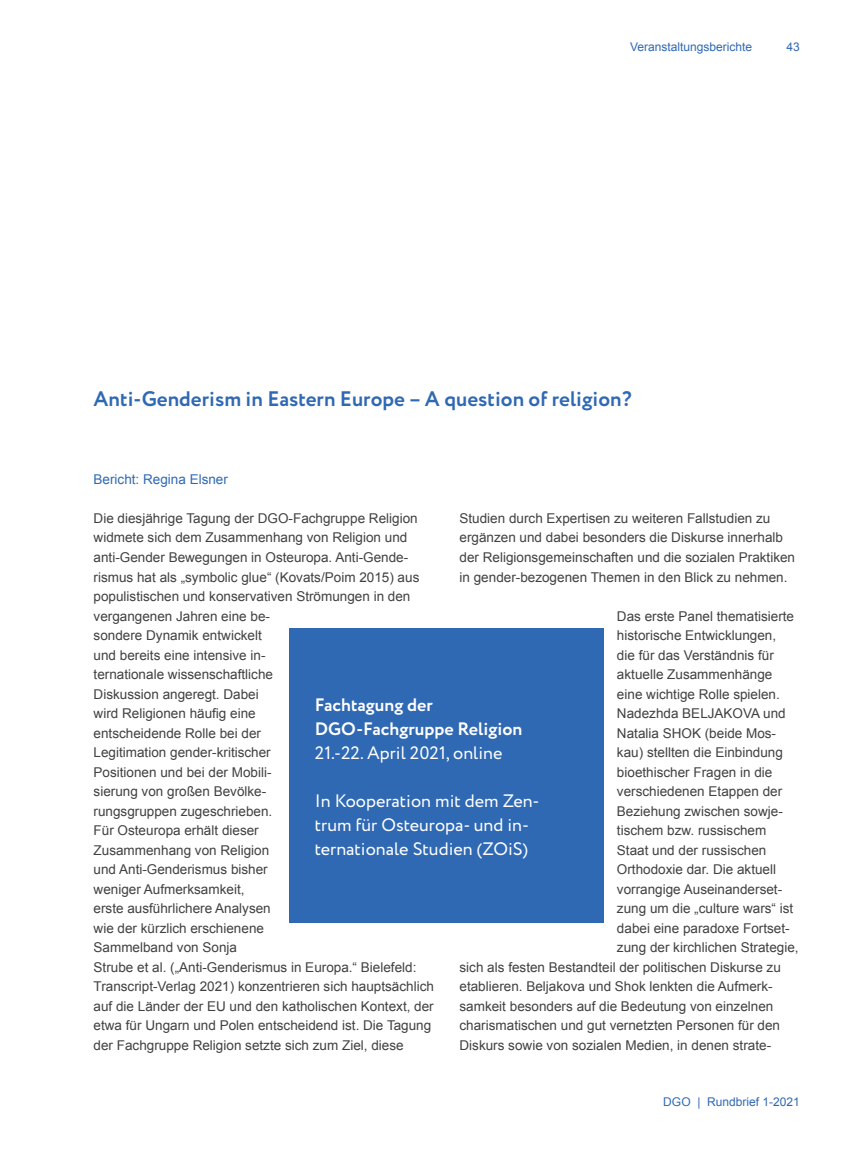
<style>
.page{position:relative;width:851px;height:1149px;background:#fff}
.page>*{position:absolute;margin:0;border:0;box-sizing:border-box;transform-origin:0 0}
.t1{font:700 21px "Circe";color:#3069b3}
.t2{font:18px/24px "Circe";color:#fff}
.t3{font:700 18px/24px "Circe";color:#fff}
.t4{font:13.5px/19.5px "Arial";color:#414042}
.t5{font:13.5px "Arial";color:#3069b3}
.t6{font:12px "Arial";color:#3069b3}
</style>
<div class="page">
<div style="left:289px;top:628px;width:315px;height:294px;background:#3069b3"></div>
<p class="t6" style="left:630px;top:39px;width:124px">Veranstaltungsberichte</p>
<p class="t6" style="left:786px;top:39px;width:15px">43</p>
<h1 class="t1" style="left:94px;top:384px;width:539px">Anti-Genderism in Eastern Europe – A question of religion?</h1>
<p class="t5" style="left:94px;top:470px;width:136px">Bericht: Regina Elsner</p>
<p class="t4" style="left:94px;top:508px;width:342px">Die diesjährige Tagung der DGO-Fachgruppe Religion widmete sich dem Zusammenhang von Religion und anti-Gender Bewegungen in Osteuropa. Anti-Gende&shy;rismus hat als „symbolic glue“ (Kovats/Poim 2015) aus populistischen und konservativen Strömungen in den vergangenen Jahren eine be-<br>sondere Dynamik entwickelt<br>und bereits eine intensive in-<br>ternationale wissenschaftliche<br>Diskussion angeregt. Dabei<br>wird Religionen häufig eine<br>entscheidende Rolle bei der<br>Legitimation gender-kritischer<br>Positionen und bei der Mobili-<br>sierung von großen Bevölke-<br>rungsgruppen zugeschrieben.<br>Für Osteuropa erhält dieser<br>Zusammenhang von Religion<br>und Anti-Genderismus bisher<br>weniger Aufmerksamkeit,<br>erste ausführlichere Analysen<br>wie der kürzlich erschienene<br>Sammelband von Sonja<br>Strube et al. („Anti-Genderismus in Europa.“ Bielefeld:<br>Transcript-Verlag 2021) konzentrieren sich hauptsächlich auf die Länder der EU und den katholischen Kontext, der etwa für Ungarn und Polen entscheidend ist. Die Tagung der Fachgruppe Religion setzte sich zum Ziel, diese</p>
<p class="t4" style="left:459px;top:508px;width:337px">Studien durch Expertisen zu weiteren Fallstudien zu ergänzen und dabei besonders die Diskurse innerhalb der Religionsgemeinschaften und die sozialen Praktiken in gender-bezogenen Themen in den Blick zu nehmen.</p>
<p class="t4" style="left:617px;top:606px;width:179px">Das erste Panel thematisierte</p>
<p class="t4" style="left:617px;top:625px;width:161px">historische Entwicklungen,</p>
<p class="t4" style="left:617px;top:645px;width:158px">die für das Verständnis für</p>
<p class="t4" style="left:617px;top:664px;width:157px">aktuelle Zusammenhänge</p>
<p class="t4" style="left:617px;top:684px;width:164px">eine wichtige Rolle spielen.</p>
<p class="t4" style="left:617px;top:703px;width:170px">Nadezhda BELJAKOVA und</p>
<p class="t4" style="left:617px;top:723px;width:161px">Natalia SHOK (beide Mos-</p>
<p class="t4" style="left:617px;top:742px;width:167px">kau) stellten die Einbindung</p>
<p class="t4" style="left:617px;top:762px;width:157px">bioethischer Fragen in die</p>
<p class="t4" style="left:617px;top:781px;width:167px">verschiedenen Etappen der</p>
<p class="t4" style="left:617px;top:801px;width:167px">Beziehung zwischen sowje-</p>
<p class="t4" style="left:617px;top:820px;width:151px">tischem bzw. russischem</p>
<p class="t4" style="left:617px;top:840px;width:151px">Staat und der russischen</p>
<p class="t4" style="left:617px;top:859px;width:161px">Orthodoxie dar. Die aktuell</p>
<p class="t4" style="left:617px;top:879px;width:167px">vorrangige Auseinanderset-</p>
<p class="t4" style="left:617px;top:898px;width:178px">zung um die „culture wars“ ist</p>
<p class="t4" style="left:617px;top:918px;width:174px">dabei eine paradoxe Fortset-</p>
<p class="t4" style="left:617px;top:937px;width:183px">zung der kirchlichen Strategie,</p>
<p class="t4" style="left:459px;top:957px;width:323px">sich als festen Bestandteil der politischen Diskurse zu</p>
<p class="t4" style="left:459px;top:976px;width:314px">etablieren. Beljakova und Shok lenkten die Aufmerk-</p>
<p class="t4" style="left:459px;top:996px;width:315px">samkeit besonders auf die Bedeutung von einzelnen</p>
<p class="t4" style="left:459px;top:1015px;width:322px">charismatischen und gut vernetzten Personen für den</p>
<p class="t4" style="left:459px;top:1035px;width:313px">Diskurs sowie von sozialen Medien, in denen strate-</p>
<h2 class="t3" style="left:315px;top:693px;width:209px">Fachtagung der<br>DGO-Fachgruppe Religion</h2>
<h2 class="t2" style="left:315px;top:740px;width:189px">21.-22. April 2021, online</h2>
<h2 class="t2" style="left:315px;top:788px;width:226px">In Kooperation mit dem Zen&shy;trum für Osteuropa- und in&shy;ternationale Studien (ZOiS)</h2>
<p class="t6" style="left:663px;top:1093px;width:138px">DGO | Rundbrief 1-2021</p>
</div>
